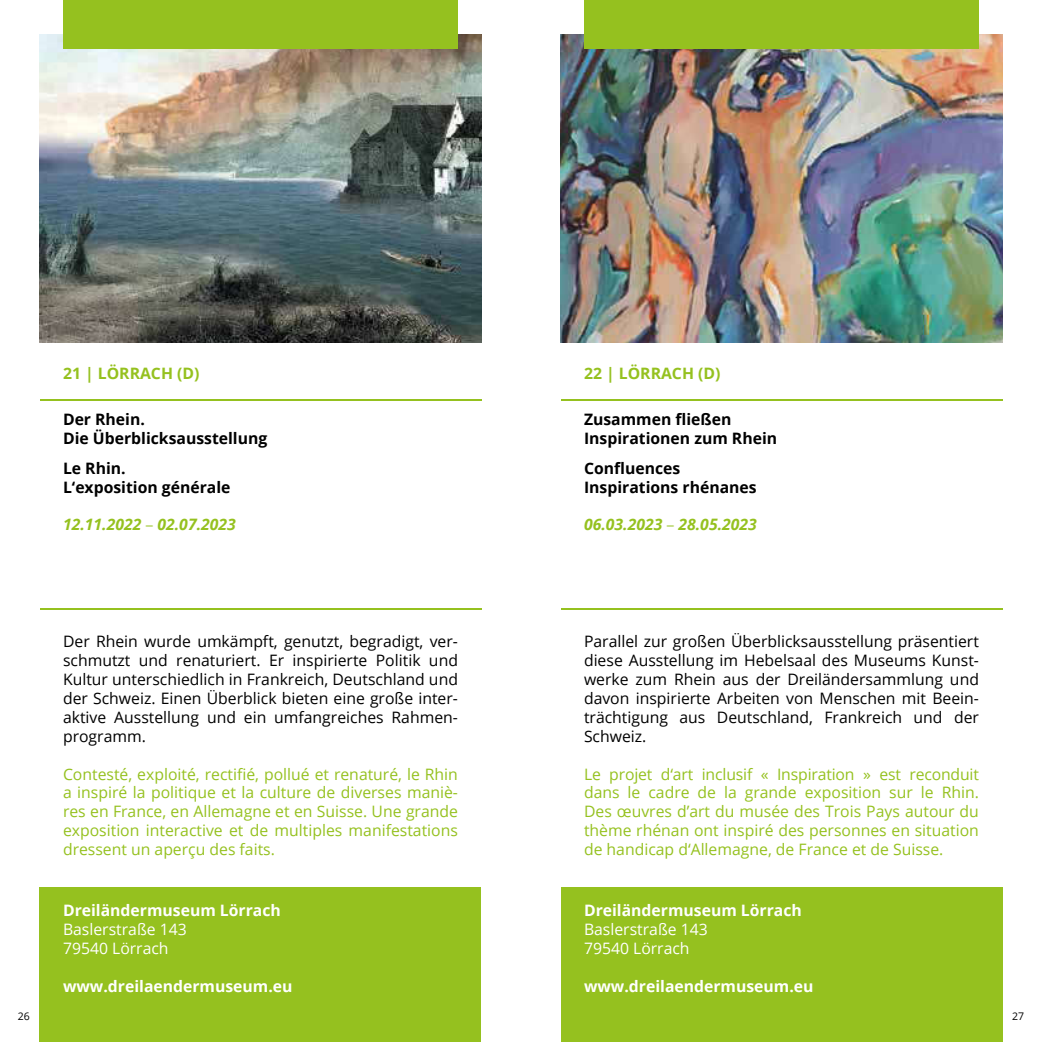
<style>
.page{position:relative;width:1042px;height:1042px;background:#fff}
.page>*{position:absolute;margin:0;border:0;box-sizing:border-box;transform-origin:0 0}
.t1{font:15.75px/18.9px "Open Sans";color:#000;text-align:justify}
.t2{font:15.75px/18.9px "Open Sans";color:#95c11f;text-align:justify}
.t3{font:700 15.75px/18.9px "Open Sans";color:#000}
.t4{font:700 15.75px "Open Sans";color:#fff}
.t5{font:15.75px/18.9px "Open Sans";color:#fff}
.t6{font:italic 700 15.75px "Open Sans";color:#95c11f}
.t7{font:700 15.75px "Open Sans";color:#95c11f}
.t8{font:10.5px "Open Sans";color:#000}
.s1{font-family:"Myriad Pro";font-weight:400;font-style:normal}
</style>
<div class="page">
<div style="left:40px;top:887px;width:441px;height:155px;background:#95c11f"></div>
<img style="left:40px;top:35px;width:441px;height:307px">
<div style="left:561px;top:887px;width:441px;height:155px;background:#95c11f"></div>
<img style="left:561px;top:35px;width:441px;height:307px">
<hr style="left:561px;top:399px;width:441px;height:2px;background:#95c11f">
<hr style="left:561px;top:608px;width:441px;height:2px;background:#95c11f">
<hr style="left:40px;top:399px;width:441px;height:2px;background:#95c11f">
<hr style="left:40px;top:608px;width:441px;height:2px;background:#95c11f">
<div style="left:63px;top:0;width:395px;height:48px;background:#95c11f"></div>
<div style="left:584px;top:0;width:395px;height:48px;background:#95c11f"></div>
<p class="t7" style="left:63px;top:367px;width:138px">21 | LÖRRACH (D)</p>
<p class="t3" style="left:63px;top:412px;width:206px">Der Rhein.<br>Die Überblicksausstellung</p>
<p class="t3" style="left:63px;top:460px;width:169px">Le Rhin.<br>L‘exposition générale</p>
<p class="t6" style="left:63px;top:518px;width:174px">12.11.2022 <span class="s1">–</span> 02.07.2023</p>
<p class="t1" style="left:63px;top:633px;width:396px">Der Rhein wurde umkämpft, genutzt, begradigt, ver&shy;schmutzt und renaturiert. Er inspirierte Politik und Kultur unterschiedlich in Frankreich, Deutschland und der Schweiz. Einen Überblick bieten eine große inter&shy;aktive Ausstellung und ein umfangreiches Rahmen&shy;programm.</p>
<p class="t2" style="left:63px;top:764px;width:396px">Contesté, exploité, rectifié, pollué et renaturé, le Rhin a inspiré la politique et la culture de diverses maniè&shy;res en France, en Allemagne et en Suisse. Une grande exposition interactive et de multiples manifestations dressent un aperçu des faits.</p>
<p class="t4" style="left:63px;top:904px;width:219px">Dreiländermuseum Lörrach</p>
<p class="t5" style="left:63px;top:919px;width:125px">Baslerstraße 143<br>79540 Lörrach</p>
<p class="t4" style="left:63px;top:979px;width:231px">www.dreilaendermuseum.eu</p>
<p class="t7" style="left:584px;top:367px;width:138px">22 | LÖRRACH (D)</p>
<p class="t3" style="left:584px;top:410px;width:195px">Zusammen fließen<br>Inspirationen zum Rhein</p>
<p class="t3" style="left:584px;top:458px;width:174px">Confluences<br>Inspirations rhénanes</p>
<p class="t6" style="left:584px;top:518px;width:174px">06.03.2023 <span class="s1">–</span> 28.05.2023</p>
<p class="t1" style="left:584px;top:631px;width:396px">Parallel zur großen Überblicksausstellung präsentiert diese Ausstellung im Hebelsaal des Museums Kunst&shy;werke zum Rhein aus der Dreiländersammlung und davon inspirierte Arbeiten von Menschen mit Beein&shy;trächtigung aus Deutschland, Frankreich und der Schweiz.</p>
<p class="t2" style="left:584px;top:764px;width:396px">Le projet d‘art inclusif « Inspiration » est reconduit dans le cadre de la grande exposition sur le Rhin.<br>Des œuvres d’art du musée des Trois Pays autour du thème rhénan ont inspiré des personnes en situation de handicap d‘Allemagne, de France et de Suisse.</p>
<p class="t4" style="left:584px;top:904px;width:219px">Dreiländermuseum Lörrach</p>
<p class="t5" style="left:584px;top:919px;width:125px">Baslerstraße 143<br>79540 Lörrach</p>
<p class="t4" style="left:584px;top:979px;width:231px">www.dreilaendermuseum.eu</p>
<p class="t8" style="left:18px;top:1012px;width:14px">26</p>
<p class="t8" style="left:1012px;top:1009px;width:14px">27</p>
</div>
